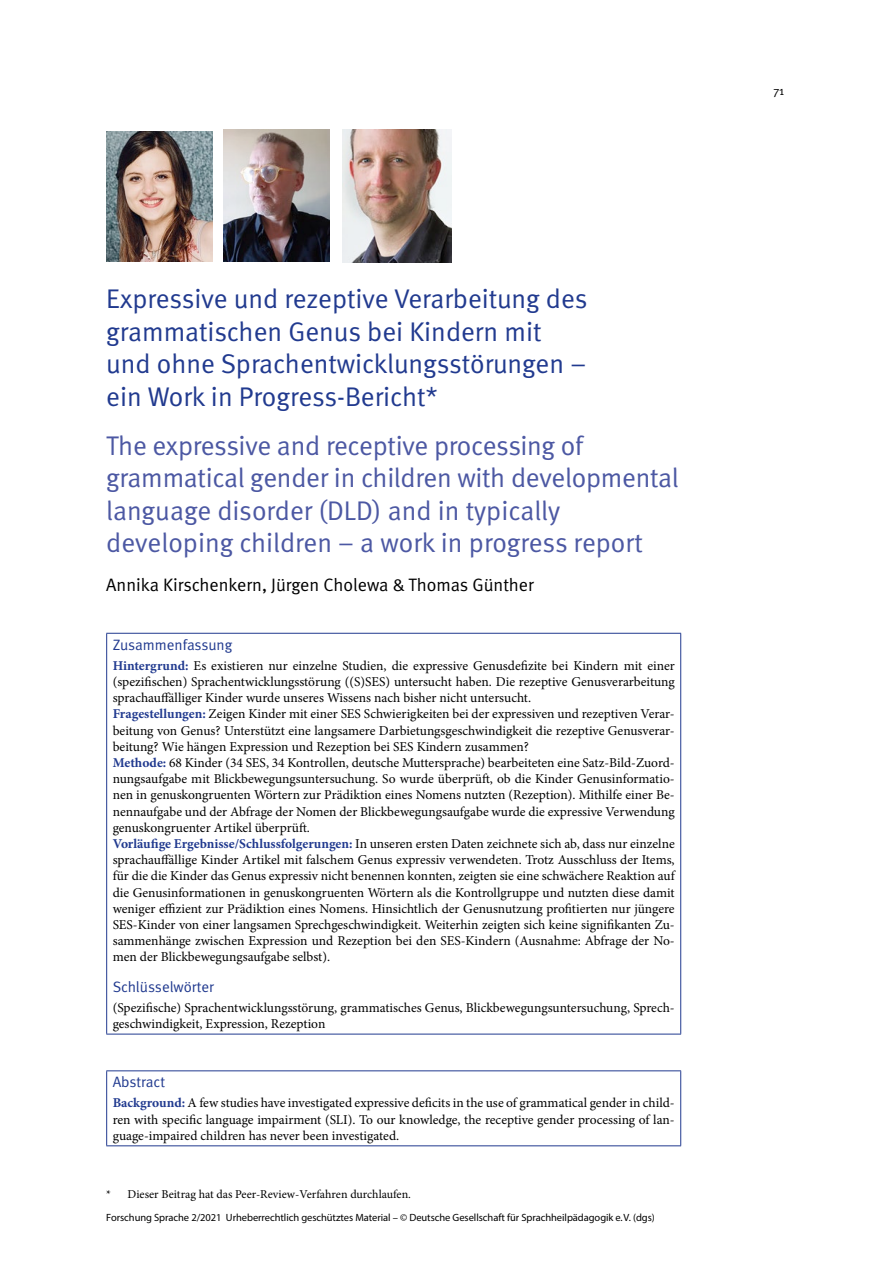
<style>
.page{position:relative;width:893px;height:1263px;background:#fff}
.page>*{position:absolute;margin:0;border:0;box-sizing:border-box;transform-origin:0 0}
.Head_1_englisch{font:27px/32.4px "Meta Normal";letter-spacing:-.01em;color:#4c58a3}
.Head_1_Hauptbeitrag{font:27px/32.4px "Meta Normal";color:#213a8f}
.Autor{font:18px "Meta Normal";color:#000}
.Abstract_Head{font:15px "Meta Normal";color:#213a8f}
.Abstract{font:13.5px/16.2px "Minion Pro";color:#000;text-align:justify}
.Fußnote{font:12px "Minion Pro";color:#000}
.t1{font:12px "Meta Normal";color:#000}
.t2{font:10.5px "Myriad Pro";letter-spacing:-.005em;color:#000}
.s1{font-weight:700;color:#213a8f}
</style>
<div class="page">
<img style="left:106px;top:131px;width:106px;height:131px">
<img style="left:224px;top:130px;width:106px;height:131px">
<img style="left:343px;top:130px;width:108px;height:133px">
<hr style="left:106px;top:633px;width:575px;height:1px;background:#213a8f">
<hr style="left:106px;top:634px;width:1px;height:400px;background:#213a8f">
<hr style="left:680px;top:634px;width:1px;height:400px;background:#213a8f">
<hr style="left:106px;top:1034px;width:575px;height:1px;background:#213a8f">
<hr style="left:106px;top:1070px;width:575px;height:1px;background:#213a8f">
<hr style="left:106px;top:1071px;width:1px;height:74px;background:#213a8f">
<hr style="left:680px;top:1071px;width:1px;height:74px;background:#213a8f">
<hr style="left:106px;top:1145px;width:575px;height:1px;background:#213a8f">
<p class="Head_1_Hauptbeitrag" style="left:106px;top:283px;width:483px">Expressive und rezeptive Verarbeitung des grammatischen Genus bei Kindern mit und ohne Sprachentwicklungsstörungen – ein Work in Progress-Bericht*</p>
<p class="Head_1_englisch" style="left:106px;top:429px;width:574px">The expressive and receptive processing of grammatical gender in children with developmental language disorder (DLD) and in typically developing children – a work in progress report</p>
<p class="Autor" style="left:106px;top:574px;width:429px">Annika Kirschenkern, Jürgen Cholewa &amp; Thomas Günther</p>
<p class="Abstract_Head" style="left:113px;top:636px;width:121px">Zusammenfassung</p>
<p class="Abstract" style="left:113px;top:657px;width:564px"><span class="s1">Hintergrund:</span> Es existieren nur einzelne Studien, die expressive Genusdefizite bei Kindern mit einer (spezifischen) Sprachentwicklungsstörung ((S)SES) untersucht haben. Die rezeptive Genusverarbeitung sprachauffälliger Kinder wurde unseres Wissens nach bisher nicht untersucht.</p>
<p class="Abstract" style="left:113px;top:706px;width:564px"><span class="s1">Fragestellungen:</span> Zeigen Kinder mit einer SES Schwierigkeiten bei der expressiven und rezeptiven Verar&shy;beitung von Genus? Unterstützt eine langsamere Darbietungsgeschwindigkeit die rezeptive Genusverar&shy;beitung? Wie hängen Expression und Rezeption bei SES Kindern zusammen?</p>
<p class="Abstract" style="left:113px;top:755px;width:564px"><span class="s1">Methode:</span> 68 Kinder (34 SES, 34 Kontrollen, deutsche Muttersprache) bearbeiteten eine Satz-Bild-Zuord&shy;nungsaufgabe mit Blickbewegungsuntersuchung. So wurde überprüft, ob die Kinder Genusinformatio&shy;nen in genuskongruenten Wörtern zur Prädiktion eines Nomens nutzten (Rezeption). Mithilfe einer Be&shy;nennaufgabe und der Abfrage der Nomen der Blickbewegungsaufgabe wurde die expressive Verwendung genuskongruenter Artikel überprüft.</p>
<p class="Abstract" style="left:113px;top:836px;width:564px"><span class="s1">Vorläufige Ergebnisse/Schlussfolgerungen:</span> In unseren ersten Daten zeichnete sich ab, dass nur einzelne sprachauffällige Kinder Artikel mit falschem Genus expressiv verwendeten. Trotz Ausschluss der Items, für die die Kinder das Genus expressiv nicht benennen konnten, zeigten sie eine schwächere Reaktion auf die Genusinformationen in genuskongruenten Wörtern als die Kontrollgruppe und nutzten diese damit weniger effizient zur Prädiktion eines Nomens. Hinsichtlich der Genusnutzung profitierten nur jüngere SES-Kinder von einer langsamen Sprechgeschwindigkeit. Weiterhin zeigten sich keine signifikanten Zu&shy;sammenhänge zwischen Expression und Rezeption bei den SES-Kindern (Ausnahme: Abfrage der No&shy;men der Blickbewegungsaufgabe selbst).</p>
<p class="Abstract_Head" style="left:113px;top:978px;width:103px">Schlüsselwörter</p>
<p class="Abstract" style="left:113px;top:999px;width:564px">(Spezifische) Sprachentwicklungsstörung, grammatisches Genus, Blickbewegungsuntersuchung, Sprech&shy;geschwindigkeit, Expression, Rezeption</p>
<p class="Abstract_Head" style="left:113px;top:1073px;width:54px">Abstract</p>
<p class="Abstract" style="left:113px;top:1095px;width:564px"><span class="s1">Background:</span> A few studies have investigated expressive deficits in the use of grammatical gender in child&shy;ren with specific language impairment (SLI). To our knowledge, the receptive gender processing of lan&shy;guage-impaired children has never been investigated.</p>
<p class="Fußnote" style="left:106px;top:1186px;width:306px">* Dieser Beitrag hat das Peer-Review-Verfahren durchlaufen.</p>
<p class="t2" style="left:106px;top:1211px;width:550px">Forschung Sprache 2/2021 Urheberrechtlich geschütztes Material – © Deutsche Gesellschaft für Sprachheilpädagogik e.V. (dgs)</p>
<p class="t1" style="left:773px;top:84px;width:13px">71</p>
</div>
